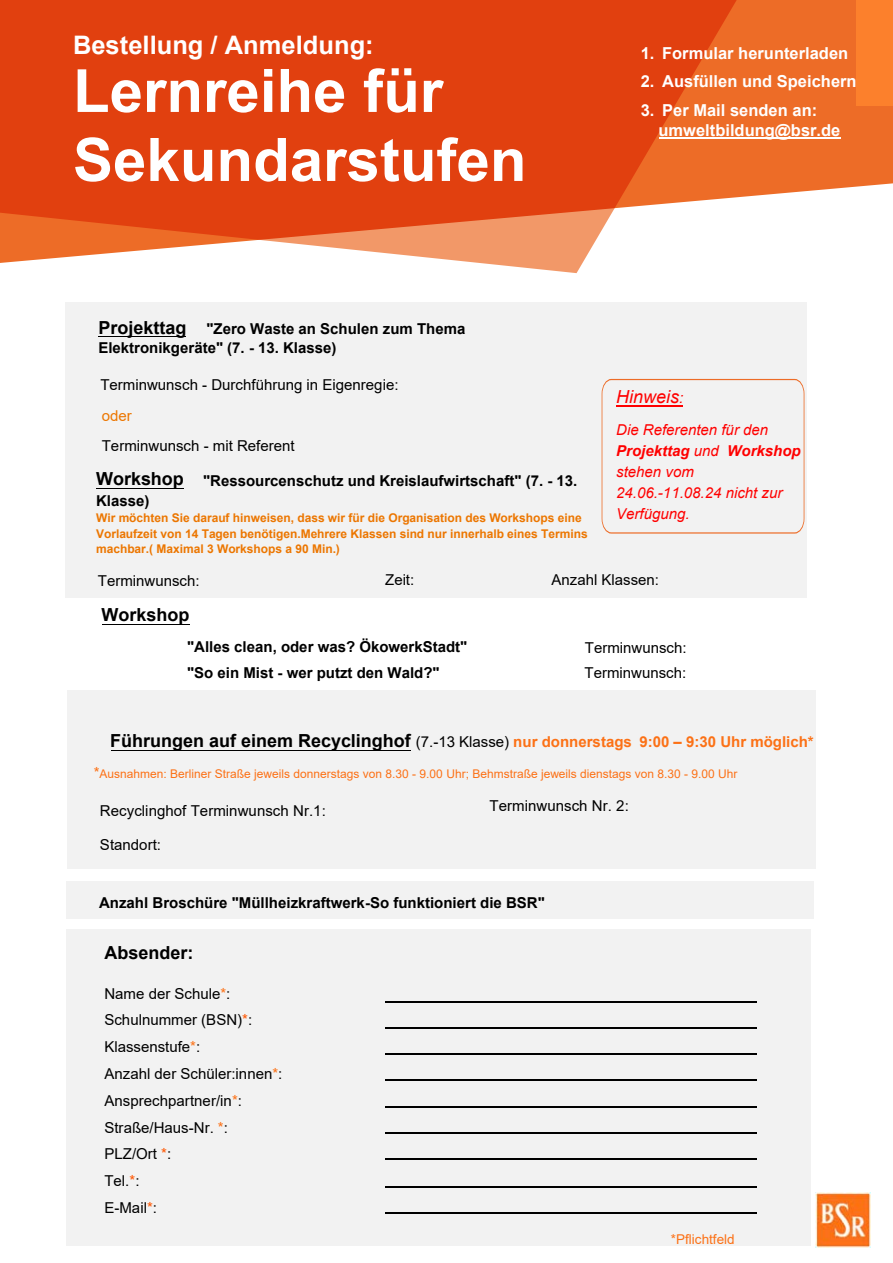
<style>
.page{position:relative;width:893px;height:1263px;background:#fff}
.page>*{position:absolute;margin:0;border:0;box-sizing:border-box;transform-origin:0 0}
.t1{font:700 60px/69px "Arial";color:#fff}
.t2{font:700 25.5px "Arial";color:#fff}
.t3{font:700 18px "Arial";color:#000}
.t4{font:italic 18px "Arial";color:#f00}
.t5{font:700 16.5px/19.8px "Arial";color:#fff}
.t6{font:700 15px/19.6px "Arial";color:#000}
.t7{font:15px/26.8px "Arial";color:#000}
.t8{font:15px/30.6px "Arial";color:#000}
.t9{font:italic 15px/21px "Arial";color:#f00}
.t10{font:700 15px "Arial";color:#fc7116}
.t11{font:13.5px "Arial";color:#fc7116}
.t12{font:700 12px/15.5px "Arial";color:#ec7600}
.t13{font:12px "Arial";color:#fc7116}
.s1{font-size:18px}
.s2{font-style:inherit}
.s3{color:#ec7600}
.s4{font-size:15px}
.s5{font-weight:700}
.s6{font-size:18px;color:#000}
.s7{font-weight:400;color:#000}
.s8{color:#fc7116}
.s9{color:#f50}
</style>
<div class="page">
<div style="left:67px;top:881px;width:747px;height:38px;background:#f2f2f2"></div>
<div style="left:66px;top:929px;width:745px;height:317px;background:#f2f2f2"></div>
<div style="left:67px;top:691px;width:748px;height:178px;background:#f2f2f2"></div>
<div style="left:65px;top:302px;width:742px;height:296px;background:#f2f2f2"></div>
<hr style="left:385px;top:1001px;width:372px;height:1px;background:#000">
<hr style="left:385px;top:1027px;width:372px;height:1px;background:#000">
<hr style="left:385px;top:1053px;width:372px;height:2px;background:#000">
<hr style="left:385px;top:1080px;width:372px;height:1px;background:#000">
<hr style="left:385px;top:1106px;width:372px;height:1px;background:#000">
<hr style="left:385px;top:1132px;width:372px;height:1px;background:#000">
<hr style="left:385px;top:1158px;width:372px;height:2px;background:#000">
<hr style="left:385px;top:1186px;width:372px;height:1px;background:#000">
<hr style="left:385px;top:1213px;width:372px;height:1px;background:#000">
<div style="left:744px;top:0;width:149px;height:197px;background:#ed6c27"></div>
<svg style="left:0;top:0;width:744px;height:273px;background:#e65d2f"></svg>
<div style="left:856px;top:0;width:37px;height:106px;background:#fc802c"></div>
<hr style="left:96px;top:488px;width:88px;height:1px;background:#000">
<hr style="left:99px;top:336px;width:87px;height:1px;background:#000">
<img style="left:815px;top:1193px;width:55px;height:54px">
<hr style="left:111px;top:750px;width:299px;height:1px;background:#000">
<hr style="left:102px;top:624px;width:87px;height:1px;background:#000">
<hr style="left:659px;top:138px;width:181px;height:1px;background:#fff">
<svg style="left:601px;top:378px;width:204px;height:156px"></svg>
<h2 class="t2" style="left:73px;top:27px;width:302px">Bestellung / Anmeldung:</h2>
<h1 class="t1" style="left:73px;top:57px;width:455px">Lernreihe für<br>Sekundarstufen</h1>
<p class="t5" style="left:641px;top:43px;width:209px">1. Formular herunterladen</p>
<p class="t5" style="left:641px;top:72px;width:217px">2. Ausfüllen und Speichern</p>
<p class="t5" style="left:658px;top:100px;width:183px;text-indent:-18px">3. Per Mail senden an: umweltbildung@bsr.de</p>
<p class="t6" style="left:98px;top:319px;width:368px;line-height:19.2px"><span class="s1">Projekttag</span> "Zero Waste an Schulen zum Thema<br>Elektronikgeräte" (7. - 13. Klasse)</p>
<p class="t8" style="left:100px;top:370px;width:300px">Terminwunsch - Durchführung in Eigenregie<span class="s2">: </span><span class="s3">oder</span></p>
<p class="t7" style="left:102px;top:432px;width:194px">Terminwunsch - mit Referent</p>
<p class="t6" style="left:96px;top:471px;width:483px"><span class="s1">Workshop</span> "Ressourcenschutz und Kreislaufwirtschaft" (7. - 13.<br>Klasse)</p>
<p class="t12" style="left:96px;top:511px;width:493px">Wir möchten Sie darauf hinweisen, dass wir für die Organisation des Workshops eine<br>Vorlaufzeit von 14 Tagen benötigen.Mehrere Klassen sind nur innerhalb eines Termins machbar.( Maximal 3 Workshops a 90 Min.)</p>
<p class="t4" style="left:616px;top:384px;width:69px">Hinweis<span class="s4">:</span></p>
<p class="t9" style="left:616px;top:419px;width:186px">Die Referenten für den<br><span class="s5">Projekttag</span> und <span class="s5">Workshop </span>stehen vom<br>24.06.-11.08.24 nicht zur<br>Verfügung.</p>
<p class="t7" style="left:98px;top:567px;width:103px">Terminwunsch:</p>
<p class="t7" style="left:385px;top:566px;width:31px">Zeit:</p>
<p class="t7" style="left:552px;top:566px;width:109px">Anzahl Klassen:</p>
<p class="t3" style="left:102px;top:602px;width:89px">Workshop</p>
<p class="t6" style="left:187px;top:634px;width:282px;line-height:25.5px">"Alles clean, oder was? ÖkowerkStadt" "So ein Mist - wer putzt den Wald?"</p>
<p class="t7" style="left:584px;top:635px;width:104px;line-height:25.3px">Terminwunsch:<br>Terminwunsch:</p>
<p class="t10" style="left:110px;top:732px;width:705px"><span class="s6">Führungen auf einem Recyclinghof</span> <span class="s7">(7.-13</span> <span class="s7">Klasse)</span> nur donnerstags 9:00 – 9:30 Uhr möglich*</p>
<p class="t13" style="left:94px;top:767px;width:645px"><span class="s4">*</span>Ausnahmen: Berliner Straße jeweils donnerstags von 8.30 - 9.00 Uhr; Behmstraße jeweils dienstags von 8.30 - 9.00 Uhr</p>
<p class="t8" style="left:100px;top:795px;width:227px">Recyclinghof Terminwunsch Nr.1<span class="s2">:</span></p>
<p class="t8" style="left:489px;top:790px;width:141px">Terminwunsch Nr. 2<span class="s2">:</span></p>
<p class="t8" style="left:100px;top:830px;width:63px">Standort:</p>
<p class="t6" style="left:99px;top:893px;width:447px">Anzahl Broschüre "Müllheizkraftwerk-So funktioniert die BSR"</p>
<p class="t3" style="left:104px;top:940px;width:90px">Absender:</p>
<p class="t7" style="left:104px;top:980px;width:180px">Name der Schule<span class="s8">*</span>:<br>Schulnummer (BSN)<span class="s9">*</span>:<br>Klassenstufe<span class="s8">*</span>:<br>Anzahl der <span class="s2">Schüler:innen</span><span class="s8">*</span>:<br>Ansprechpartner/in<span class="s8">*</span>:<br>Straße/Haus-Nr. <span class="s8">*</span>:<br>PLZ/Ort <span class="s9">*</span>:<br>Tel.<span class="s9">*</span>:<br>E-Mail<span class="s9">*</span>:</p>
<p class="t11" style="left:671px;top:1229px;width:65px">*Pflichtfeld</p>
</div>
